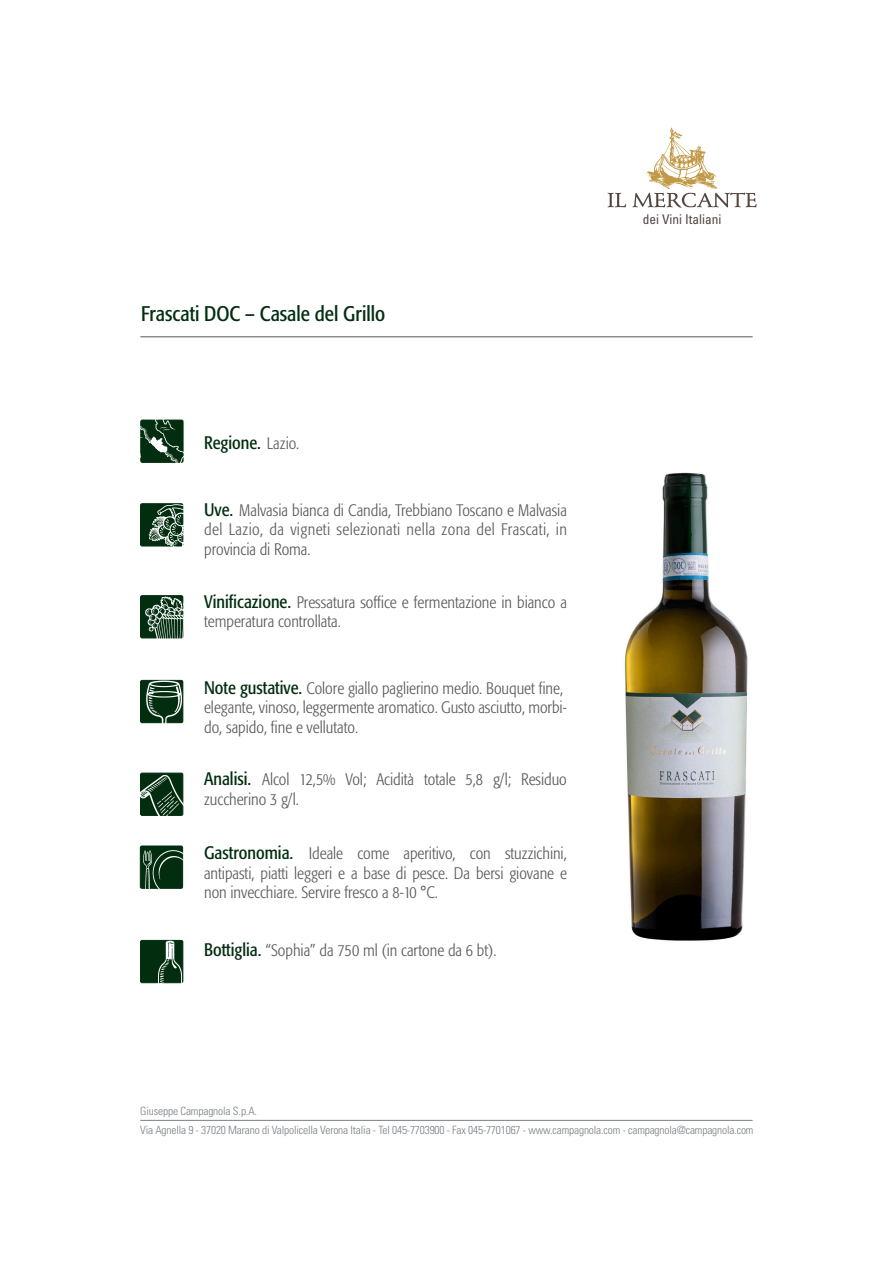
<style>
.page{position:relative;width:893px;height:1263px;background:#fff}
.page>*{position:absolute;margin:0;border:0;box-sizing:border-box;transform-origin:0 0}
.t1{font:condensed 21px "Formata";color:#022d0f}
.t2{font:condensed 18px "Formata";color:#022d0f}
.t3{font:300 condensed 16.5px/19.5px "Formata";color:#57585a}
.t4{font:300 condensed 16.5px/19.5px "Formata";letter-spacing:.02em;color:#57585a}
.t5{font:condensed 13.35px "Univers LT Std";color:#504540}
.t6{font:300 condensed 11.4px "Univers";letter-spacing:-.01em;color:#797f84}
.s1{font-weight:300;font-size:16.5px;color:#57585a}
.s2{font-weight:400;font-size:18px;color:#022d0f}
</style>
<div class="page">
<div style="left:141px;top:680px;width:42px;height:43px;background:#022d0f;border-radius:2px"></div>
<div style="left:140px;top:680px;width:43px;height:43px;border:1px solid #022d0f;border-radius:2px"></div>
<img style="left:147px;top:681px;width:37px;height:43px">
<div style="left:140px;top:773px;width:43px;height:43px;border:1px solid #022d0f;border-radius:2px"></div>
<img style="left:140px;top:774px;width:44px;height:42px">
<div style="left:140px;top:846px;width:43px;height:42px;background:#022d0f;border-radius:2px"></div>
<div style="left:140px;top:846px;width:43px;height:42px;border:1px solid #022d0f;border-radius:2px"></div>
<img style="left:144px;top:849px;width:40px;height:40px">
<div style="left:141px;top:940px;width:42px;height:43px;background:#022d0f;border-radius:2px"></div>
<div style="left:140px;top:940px;width:43px;height:43px;border:1px solid #022d0f;border-radius:2px"></div>
<img style="left:155px;top:941px;width:29px;height:43px">
<div style="left:141px;top:504px;width:42px;height:42px;background:#022d0f;border-radius:2px"></div>
<div style="left:140px;top:503px;width:43px;height:43px;border:1px solid #022d0f;border-radius:2px"></div>
<img style="left:148px;top:503px;width:36px;height:44px">
<div style="left:141px;top:596px;width:42px;height:42px;background:#022d0f;border-radius:2px"></div>
<div style="left:140px;top:595px;width:43px;height:43px;border:1px solid #022d0f;border-radius:2px"></div>
<img style="left:146px;top:597px;width:38px;height:42px">
<hr style="left:140px;top:1120px;width:613px;height:1px;background:#797f84">
<hr style="left:140px;top:337px;width:613px;height:1px;background:#57585a">
<svg style="left:608px;top:193px;width:18px;height:14px"></svg>
<svg style="left:633px;top:128px;width:124px;height:80px"></svg>
<img style="left:140px;top:419px;width:44px;height:44px">
<img style="left:150px;top:437px;width:18px;height:15px">
<img style="left:624px;top:472px;width:124px;height:469px">
<p class="t1" style="left:141px;top:301px;width:246px">Frascati DOC – Casale del Grillo</p>
<p class="t2" style="left:204px;top:432px;width:97px">Regione. <span class="s1">Lazio.</span></p>
<p class="t4" style="left:204px;top:501px;width:364px"><span class="s2">Uve.</span> Malvasia bianca di Candia, Trebbiano Toscano e Malvasia del Lazio, da vigneti selezionati nella zona del Frascati, in</p>
<p class="t3" style="left:204px;top:540px;width:108px">provincia di Roma.</p>
<p class="t3" style="left:204px;top:592px;width:364px"><span class="s2">Vinificazione.</span> Pressatura soffice e fermentazione in bianco a temperatura controllata.</p>
<p class="t3" style="left:204px;top:678px;width:360px"><span class="s2">Note gustative.</span> Colore giallo paglierino medio. Bouquet fine,</p>
<p class="t3" style="left:204px;top:698px;width:364px">elegante, vinoso, leggermente aromatico. Gusto asciutto, morbi&shy;do, sapido, fine e vellutato.</p>
<p class="t3" style="left:204px;top:770px;width:364px"><span class="s2">Analisi.</span> Alcol 12,5% Vol; Acidità totale 5,8 g/l; Residuo</p>
<p class="t3" style="left:204px;top:790px;width:96px">zuccherino 3 g/l.</p>
<p class="t3" style="left:204px;top:844px;width:364px"><span class="s2">Gastronomia.</span> Ideale come aperitivo, con stuzzichini,</p>
<p class="t3" style="left:204px;top:863px;width:364px">antipasti, piatti leggeri e a base di pesce. Da bersi giovane e</p>
<p class="t3" style="left:204px;top:883px;width:235px">non invecchiare. Servire fresco a 8-10 °C.</p>
<p class="t3" style="left:204px;top:941px;width:294px"><span class="s2">Bottiglia.</span> “Sophia” da 750 ml (in cartone da 6 bt).</p>
<p class="t5" style="left:643px;top:210px;width:80px">dei Vini Italiani</p>
<p class="t6" style="left:140px;top:1104px;width:118px">Giuseppe Campagnola S.p.A.</p>
<p class="t6" style="left:140px;top:1123px;width:615px">Via Agnella 9 - 37020 Marano di Valpolicella Verona Italia - Tel 045-7703900 - Fax 045-7701067 - www.campagnola.com - campagnola@campagnola.com</p>
</div>
